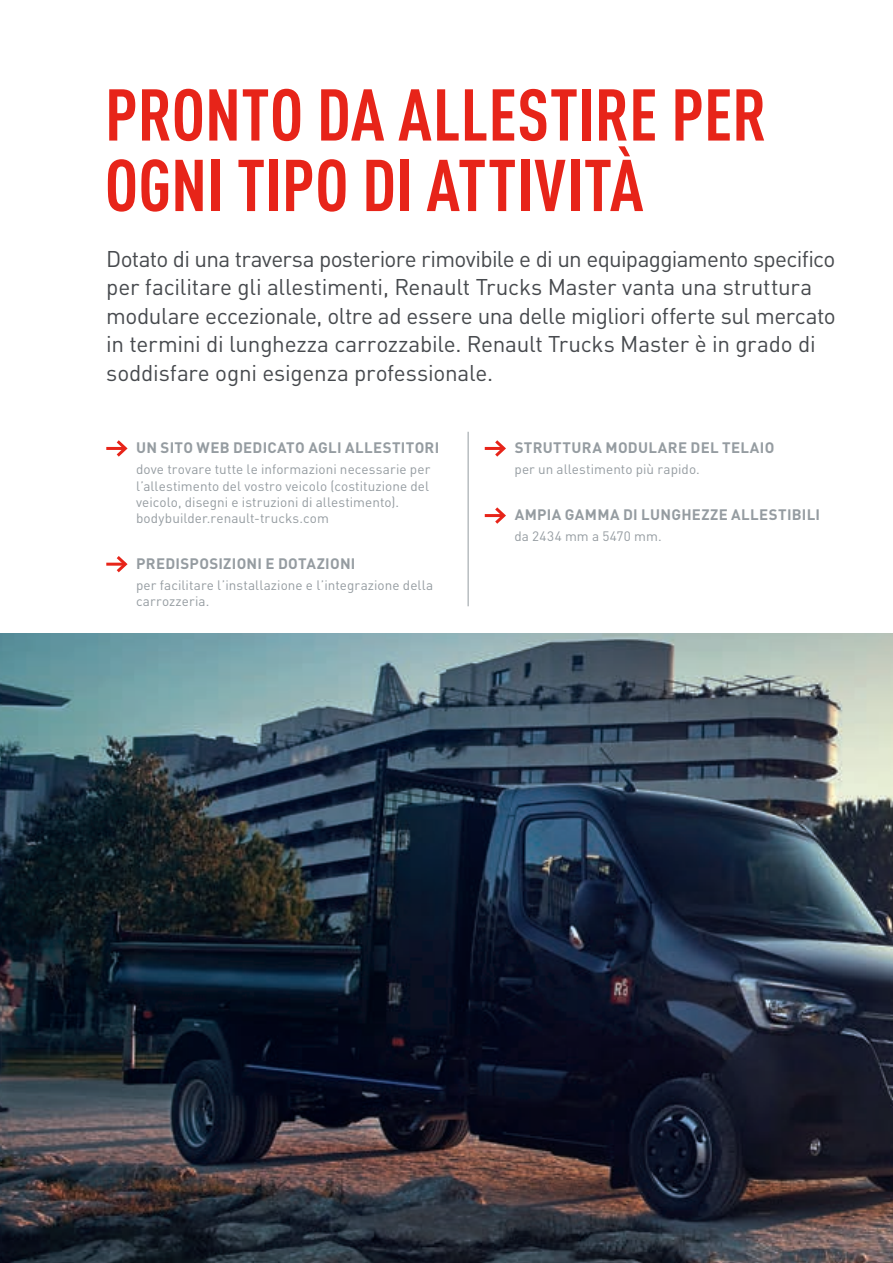
<style>
.page{position:relative;width:893px;height:1263px;background:#fff}
.page>*{position:absolute;margin:0;border:0;box-sizing:border-box;transform-origin:0 0}
.t1{font:700 condensed 72px/70.5px "DIN Pro";letter-spacing:.005em;color:#e72419}
.t2{font:22.5px/28.5px "DIN Pro";letter-spacing:-.015em;color:#474a4e}
.t3{font:700 15px "DIN Pro";letter-spacing:.02em;color:#959ca1}
.t4{font:13.5px/16.2px "DIN Pro";letter-spacing:.005em;color:#959ca1}
</style>
<div class="page">
<img style="left:0;top:634px;width:893px;height:629px">
<hr style="left:468px;top:432px;width:1px;height:174px;background:#959ca1">
<hr style="left:485px;top:447px;width:19px;height:3px;background:#e72419">
<svg style="left:492px;top:440px;width:14px;height:17px"></svg>
<hr style="left:485px;top:514px;width:19px;height:3px;background:#e72419">
<svg style="left:492px;top:507px;width:14px;height:17px"></svg>
<hr style="left:106px;top:447px;width:19px;height:3px;background:#e72419">
<svg style="left:113px;top:440px;width:15px;height:17px"></svg>
<hr style="left:106px;top:563px;width:19px;height:3px;background:#e72419">
<svg style="left:113px;top:556px;width:15px;height:17px"></svg>
<h1 class="t1" style="left:105px;top:73px;width:663px">PRONTO DA ALLESTIRE PER<br>OGNI TIPO DI ATTIVITÀ</h1>
<p class="t2" style="left:106px;top:242px;width:731px">Dotato di una traversa posteriore rimovibile e di un equipaggiamento specifico per facilitare gli allestimenti, Renault Trucks Master vanta una struttura modulare eccezionale, oltre ad essere una delle migliori offerte sul mercato in termini di lunghezza carrozzabile. Renault Trucks Master è in grado di soddisfare ogni esigenza professionale.</p>
<p class="t3" style="left:136px;top:435px;width:305px">UN SITO WEB DEDICATO AGLI ALLESTITORI</p>
<p class="t4" style="left:136px;top:460px;width:296px">dove trovare tutte le informazioni necessarie per l’allestimento del vostro veicolo (costituzione del veicolo, disegni e istruzioni di allestimento). bodybuilder.renault-trucks.com</p>
<p class="t3" style="left:136px;top:551px;width:221px">PREDISPOSIZIONI E DOTAZIONI</p>
<p class="t4" style="left:136px;top:576px;width:299px">per facilitare l’installazione e l’integrazione della carrozzeria.</p>
<p class="t3" style="left:515px;top:435px;width:261px">STRUTTURA MODULARE DEL TELAIO</p>
<p class="t4" style="left:514px;top:460px;width:187px">per un allestimento più rapido.</p>
<p class="t3" style="left:515px;top:502px;width:307px">AMPIA GAMMA DI LUNGHEZZE ALLESTIBILI</p>
<p class="t4" style="left:514px;top:527px;width:149px">da 2434 mm a 5470 mm.</p>
</div>
